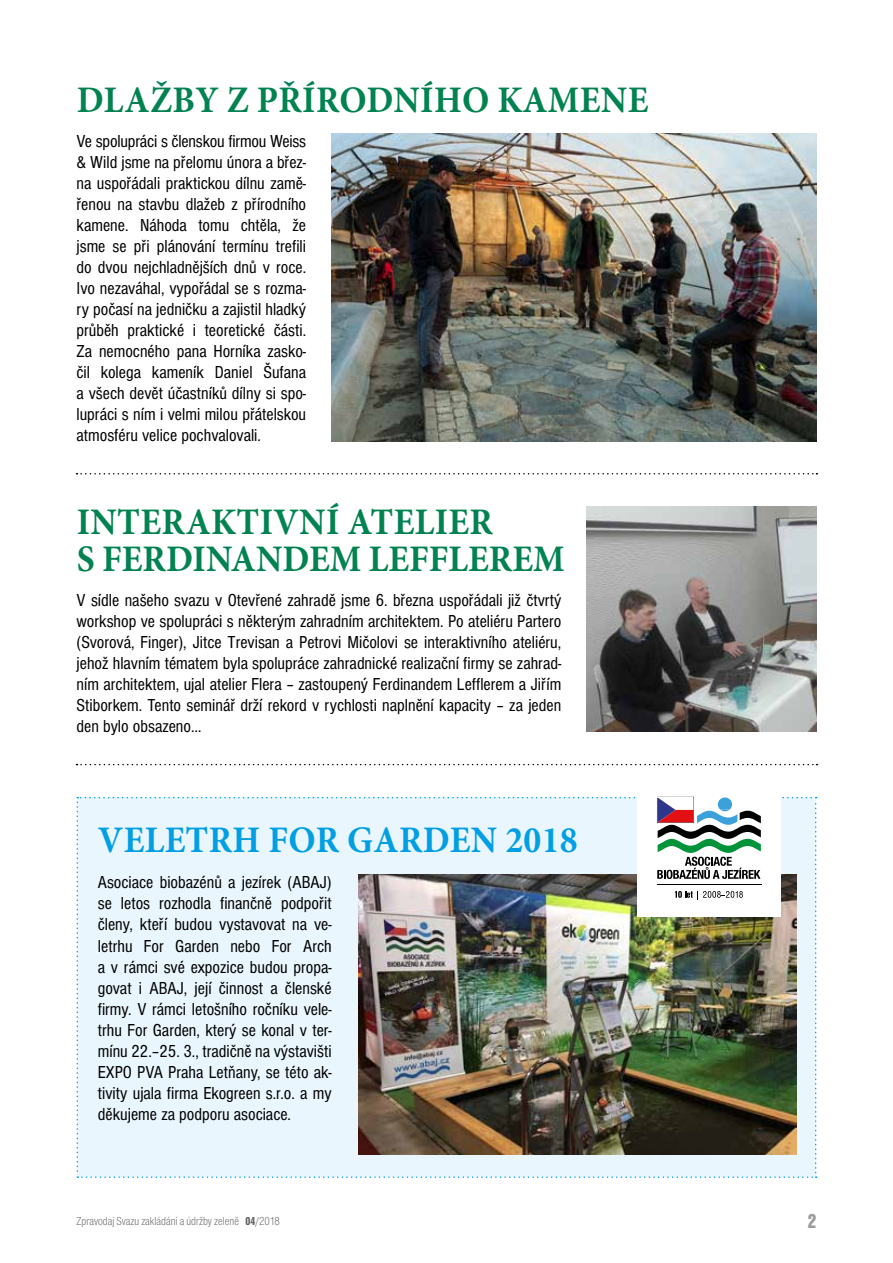
<style>
.page{position:relative;width:893px;height:1263px;background:#fff}
.page>*{position:absolute;margin:0;border:0;box-sizing:border-box;transform-origin:0 0}
.t1{font:700 37.5px/37.5px "Minion Pro";letter-spacing:.01em;color:#008251;scale:.95 1}
.t2{font:700 37.5px "Minion Pro";letter-spacing:.01em;color:#009fe3;scale:.95 1}
.t3{font:900 condensed 21px "Nimbus Sans DCE";color:#9d9d9c;scale:.95 1}
.t4{font:condensed 18px/21px "Nimbus Sans DCE";color:#000;text-align:justify}
.t5{font:300 condensed 12px "Nimbus Sans DCE";color:#646363;scale:.95 1}
.s1{font-weight:900}
</style>
<div class="page">
<img style="left:332px;top:134px;width:485px;height:307px">
<svg style="left:77px;top:473px;width:740px;height:1px"></svg>
<img style="left:587px;top:506px;width:229px;height:226px">
<svg style="left:77px;top:764px;width:740px;height:1px"></svg>
<img style="left:77px;top:797px;width:740px;height:381px">
<hr style="left:657px;top:885px;width:104px;height:1px;background:#000">
<h1 class="t1" style="left:77px;top:81px;width:603px">DLAŽBY Z PŘÍRODNÍHO KAMENE</h1>
<p class="t4" style="left:77px;top:131px;width:231px">Ve spolupráci s členskou firmou Weiss &amp; Wild jsme na přelomu února a břez&shy;na uspořádali praktickou dílnu zamě&shy;řenou na stavbu dlažeb z přírodního kamene. Náhoda tomu chtěla, že jsme se při plánování termínu trefili do dvou nejchladnějších dnů v roce.<br>Ivo nezaváhal, vypořádal se s rozma&shy;ry počasí na jedničku a zajistil hladký průběh praktické i teoretické části.<br>Za nemocného pana Horníka zasko&shy;čil kolega kameník Daniel Šufana a všech devět účastníků dílny si spo&shy;lupráci s ním i velmi milou přátelskou atmosféru velice pochvalovali.</p>
<h1 class="t1" style="left:77px;top:502px;width:515px">INTERAKTIVNÍ ATELIER<br>S FERDINANDEM LEFFLEREM</h1>
<p class="t4" style="left:77px;top:590px;width:486px">V sídle našeho svazu v Otevřené zahradě jsme 6. března uspořádali již čtvrtý workshop ve spolupráci s některým zahradním architektem. Po ateliéru Partero (Svorová, Finger), Jitce Trevisan a Petrovi Mičolovi se interaktivního ateliéru, jehož hlavním tématem byla spolupráce zahradnické realizační firmy se zahrad&shy;ním architektem, ujal atelier Flera – zastoupený Ferdinandem Lefflerem a Jiřím Stiborkem. Tento seminář drží rekord v rychlosti naplnění kapacity – za jeden den bylo obsazeno…</p>
<h1 class="t2" style="left:98px;top:814px;width:506px">VELETRH FOR GARDEN 2018</h1>
<p class="t4" style="left:98px;top:872px;width:235px">Asociace biobazénů a jezírek (ABAJ) se letos rozhodla finančně podpořit členy, kteří budou vystavovat na ve&shy;letrhu For Garden nebo For Arch a v rámci své expozice budou propa&shy;govat i ABAJ, její činnost a členské firmy. V rámci letošního ročníku vele&shy;trhu For Garden, který se konal v ter&shy;mínu 22.–25. 3., tradičně na výstavišti EXPO PVA Praha Letňany, se této ak&shy;tivity ujala firma Ekogreen s.r.o. a my děkujeme za podporu asociace.</p>
<p class="t5" style="left:77px;top:1214px;width:216px">Zpravodaj Svazu zakládání a údržby zeleně <span class="s1">04</span>/2018</p>
<p class="t3" style="left:808px;top:1210px;width:11px">2</p>
</div>
